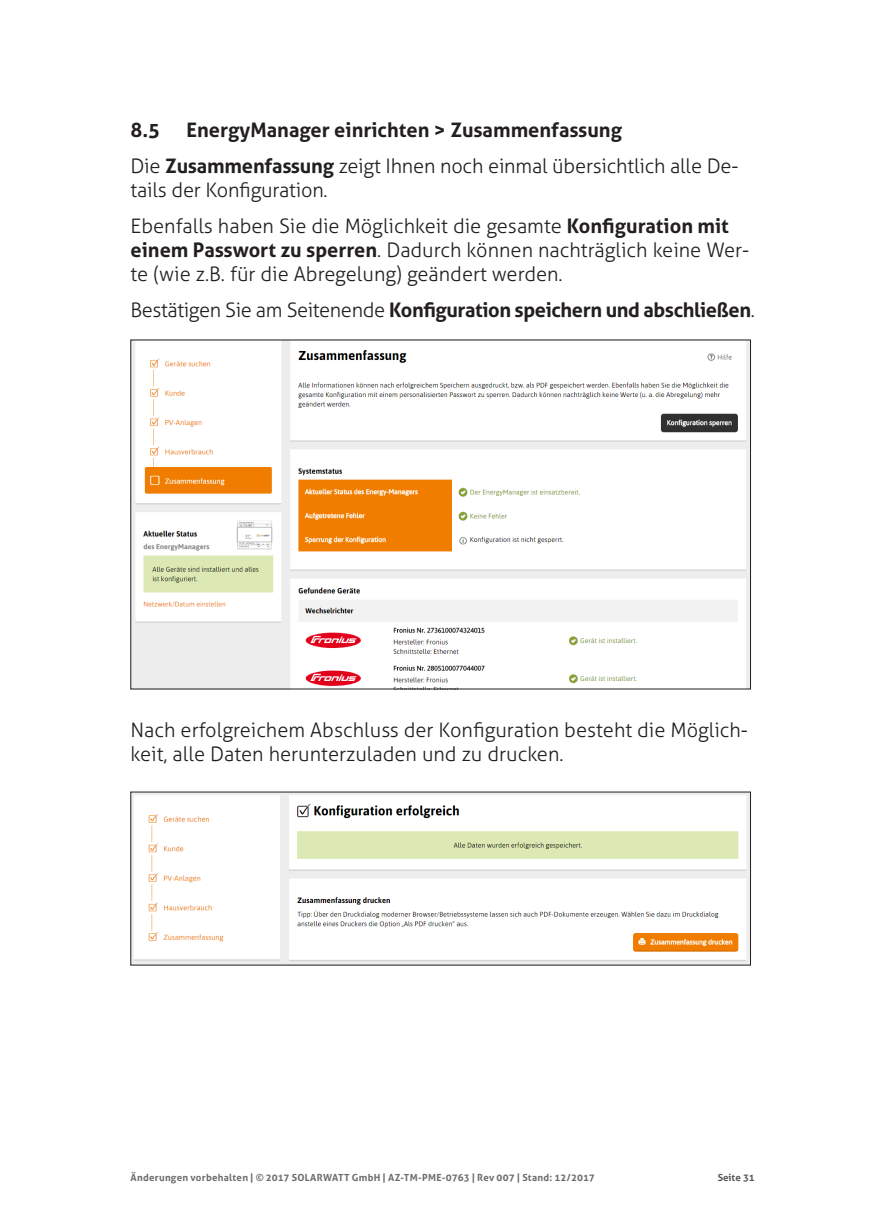
<style>
.page{position:relative;width:874px;height:1225px;background:#fff}
.page>*{position:absolute;margin:0;border:0;box-sizing:border-box;transform-origin:0 0}
.t1{font:300 20px/24px "Aller";color:#231f20}
.t2{font:700 20px/36px "Aller";letter-spacing:-.01em;color:#231f20}
.t3{font:700 9.8px "Aller";letter-spacing:.025em;color:#6c6d70}
.t4{font:700 9.8px "Aller";color:#57585a}
.s1{font-weight:300}
.s2{font-weight:700}
</style>
<div class="page">
<img style="left:132px;top:342px;width:616px;height:345px">
<img style="left:132px;top:794px;width:616px;height:169px">
<p class="t2" style="left:130px;top:112px;width:609px;text-indent:56px">EnergyManager einrichten &gt; Zusammenfassung<br><span class="s1">Die</span> Zusammenfassung <span class="s1">zeigt Ihnen noch einmal übersichtlich alle De-</span></p>
<p class="t1" style="left:130px;top:172px;width:599px;line-height:36px">tails der Konfiguration.<br>Ebenfalls haben Sie die Möglichkeit die gesamte <span class="s2">Konfiguration mit</span></p>
<p class="t1" style="left:130px;top:238px;width:619px"><span class="s2">einem Passwort zu sperren</span>. Dadurch können nachträglich keine Wer&shy;te (wie z.B. für die Abregelung) geändert werden.</p>
<p class="t2" style="left:130px;top:292px;width:625px"><span class="s1">Bestätigen Sie am Seitenende</span> Konfiguration speichern und abschließen<span class="s1">.</span></p>
<p class="t2" style="left:130px;top:112px;width:31px">8.5</p>
<p class="t1" style="left:130px;top:718px;width:618px">Nach erfolgreichem Abschluss der Konfiguration besteht die Möglich&shy;keit, alle Daten herunterzuladen und zu drucken.</p>
<p class="t3" style="left:130px;top:1171px;width:465px">Änderungen vorbehalten | © 2017 SOLARWATT GmbH | AZ-TM-PME-0763 | Rev 007 | Stand: 12/2017</p>
<p class="t4" style="left:717px;top:1171px;width:39px">Seite 31</p>
</div>
